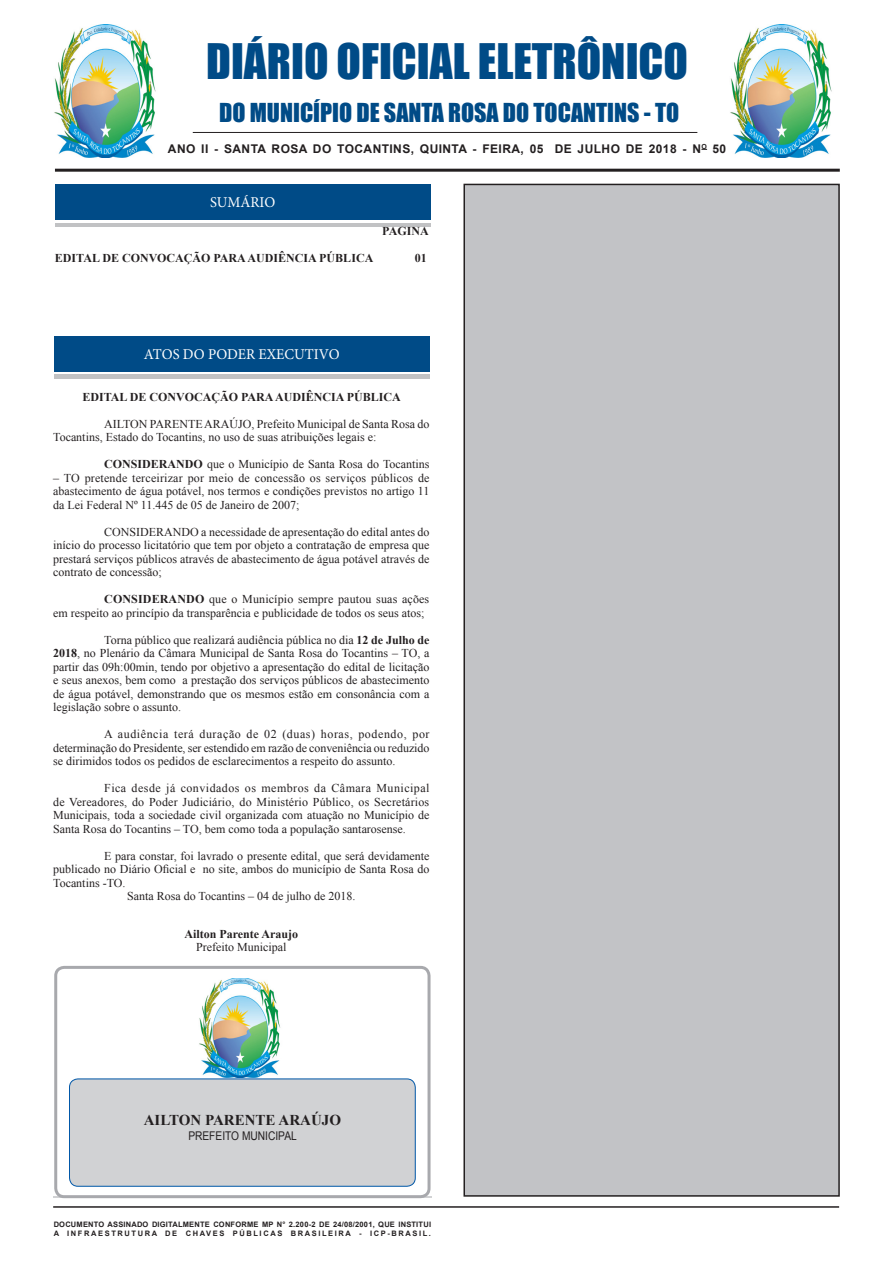
<style>
.page{position:relative;width:893px;height:1263px;background:#fff}
.page>*{position:absolute;margin:0;border:0;box-sizing:border-box;transform-origin:0 0}
.t1{font:45px "Impact";color:#004b87}
.t2{font:24px "Impact";color:#004b87}
.t3{font:15px "Minion Pro";color:#fff}
.t4{font:700 15px "Times New Roman";color:#231f20}
.t5{font:12px/13.5px "Times New Roman";color:#231f20;text-align:justify}
.t6{font:700 12px "Times New Roman";color:#231f20}
.t7{font:700 12px "Arial";letter-spacing:.035em;color:#231f20}
.t8{font:12px "Arial";color:#231f20;scale:.85 1}
.t9{font:700 7.5px/9px "Arial";letter-spacing:.025em;color:#231f20}
.s1{font-weight:700}
</style>
<div class="page">
<hr style="left:53px;top:1206px;width:786px;height:2px;background:#231f20">
<hr style="left:55px;top:169px;width:785px;height:3px;background:#231f20">
<img style="left:54px;top:24px;width:102px;height:133px">
<hr style="left:193px;top:132px;width:504px;height:1px;background:#231f20">
<div style="left:54px;top:342px;width:375px;height:37px;background:#c1c2c4"></div>
<div style="left:54px;top:339px;width:375px;height:35px;background:#fff"></div>
<div style="left:54px;top:337px;width:375px;height:35px;background:#004b87"></div>
<hr style="left:53px;top:1197px;width:379px;height:1px;background:#d1d2d4">
<div style="left:54px;top:966px;width:377px;height:232px;border:3px solid #a8a9ad;border-radius:9px"></div>
<div style="left:70px;top:1079px;width:345px;height:107px;background:#d1d2d4;border-radius:9px"></div>
<div style="left:69px;top:1079px;width:346px;height:107px;border:1px solid #0057a8;border-radius:9px"></div>
<img style="left:199px;top:979px;width:82px;height:99px">
<img style="left:730px;top:24px;width:102px;height:133px">
<hr style="left:55px;top:223px;width:376px;height:4px;background:#c1c2c4">
<div style="left:55px;top:185px;width:376px;height:35px;background:#004b87"></div>
<div style="left:464px;top:184px;width:375px;height:1012px;background:#c2c3c6"></div>
<div style="left:463px;top:184px;width:377px;height:1013px;border:2px solid #231f20"></div>
<h1 class="t1" style="left:206px;top:26px;width:483px">DIÁRIO OFICIAL ELETRÔNICO</h1>
<h2 class="t2" style="left:219px;top:94px;width:462px">DO MUNICÍPIO DE SANTA ROSA DO TOCANTINS - TO</h2>
<p class="t7" style="left:168px;top:140px;width:560px">ANO II - SANTA ROSA DO TOCANTINS, QUINTA - FEIRA, 05 DE JULHO DE 2018 - N<sup>O</sup> 50</p>
<p class="t3" style="left:210px;top:192px;width:67px">SUMÁRIO</p>
<p class="t6" style="left:382px;top:223px;width:48px">PAGINA</p>
<p class="t6" style="left:55px;top:250px;width:320px">EDITAL DE CONVOCAÇÃO PARA AUDIÊNCIA PÚBLICA</p>
<p class="t6" style="left:415px;top:250px;width:13px">01</p>
<p class="t3" style="left:144px;top:344px;width:197px">ATOS DO PODER EXECUTIVO</p>
<p class="t6" style="left:82px;top:388px;width:320px">EDITAL DE CONVOCAÇÃO PARA AUDIÊNCIA PÚBLICA</p>
<p class="t5" style="left:53px;top:417px;width:378px;text-indent:51px">AILTON PARENTE ARAÚJO, Prefeito Municipal de Santa Rosa do<br>Tocantins, Estado do Tocantins, no uso de suas atribuições legais e:</p>
<p class="t5" style="left:104px;top:457px;width:327px"><span class="s1">CONSIDERANDO</span> que o Município de Santa Rosa do Tocantins</p>
<p class="t5" style="left:53px;top:471px;width:378px">– TO pretende terceirizar por meio de concessão os serviços públicos de abastecimento de água potável, nos termos e condições previstos no artigo 11 da Lei Federal Nº 11.445 de 05 de Janeiro de 2007;</p>
<p class="t5" style="left:53px;top:525px;width:378px;text-indent:51px">CONSIDERANDO a necessidade de apresentação do edital antes do início do processo licitatório que tem por objeto a contratação de empresa que prestará serviços públicos através de abastecimento de água potável através de contrato de concessão;</p>
<p class="t5" style="left:53px;top:592px;width:378px;text-indent:51px"><span class="s1">CONSIDERANDO</span> que o Município sempre pautou suas ações em respeito ao princípio da transparência e publicidade de todos os seus atos;</p>
<p class="t5" style="left:53px;top:633px;width:378px;text-indent:51px">Torna público que realizará audiência pública no dia <span class="s1">12 de Julho de 2018</span>, no Plenário da Câmara Municipal de Santa Rosa do Tocantins – TO, a partir das 09h:00min, tendo por objetivo a apresentação do edital de licitação e seus anexos, bem como a prestação dos serviços públicos de abastecimento de água potável, demonstrando que os mesmos estão em consonância com a legislação sobre o assunto.</p>
<p class="t5" style="left:53px;top:727px;width:378px;text-indent:51px">A audiência terá duração de 02 (duas) horas, podendo, por determinação do Presidente, ser estendido em razão de conveniência ou reduzido se dirimidos todos os pedidos de esclarecimentos a respeito do assunto.</p>
<p class="t5" style="left:53px;top:781px;width:378px;text-indent:51px">Fica desde já convidados os membros da Câmara Municipal de Vereadores, do Poder Judiciário, do Ministério Público, os Secretários Municipais, toda a sociedade civil organizada com atuação no Município de Santa Rosa do Tocantins – TO, bem como toda a população santarosense.</p>
<p class="t5" style="left:104px;top:849px;width:327px">E para constar, foi lavrado o presente edital, que será devidamente</p>
<p class="t5" style="left:53px;top:862px;width:378px">publicado no Diário Oficial e no site, ambos do município de Santa Rosa do</p>
<p class="t5" style="left:53px;top:876px;width:74px">Tocantins -TO.</p>
<p class="t5" style="left:127px;top:889px;width:230px">Santa Rosa do Tocantins – 04 de julho de 2018.</p>
<p class="t6" style="left:184px;top:926px;width:115px">Ailton Parente Araujo</p>
<p class="t5" style="left:196px;top:940px;width:92px">Prefeito Municipal</p>
<p class="t4" style="left:144px;top:1109px;width:199px">AILTON PARENTE ARAÚJO</p>
<p class="t8" style="left:188px;top:1127px;width:129px">PREFEITO MUNICIPAL</p>
<p class="t9" style="left:54px;top:1220px;width:379px">DOCUMENTO ASSINADO DIGITALMENTE CONFORME MP N° 2.200-2 DE 24/08/2001, QUE INSTITUI<br>A INFRAESTRUTURA DE CHAVES PÚBLICAS BRASILEIRA - ICP-BRASIL.</p>
</div>
